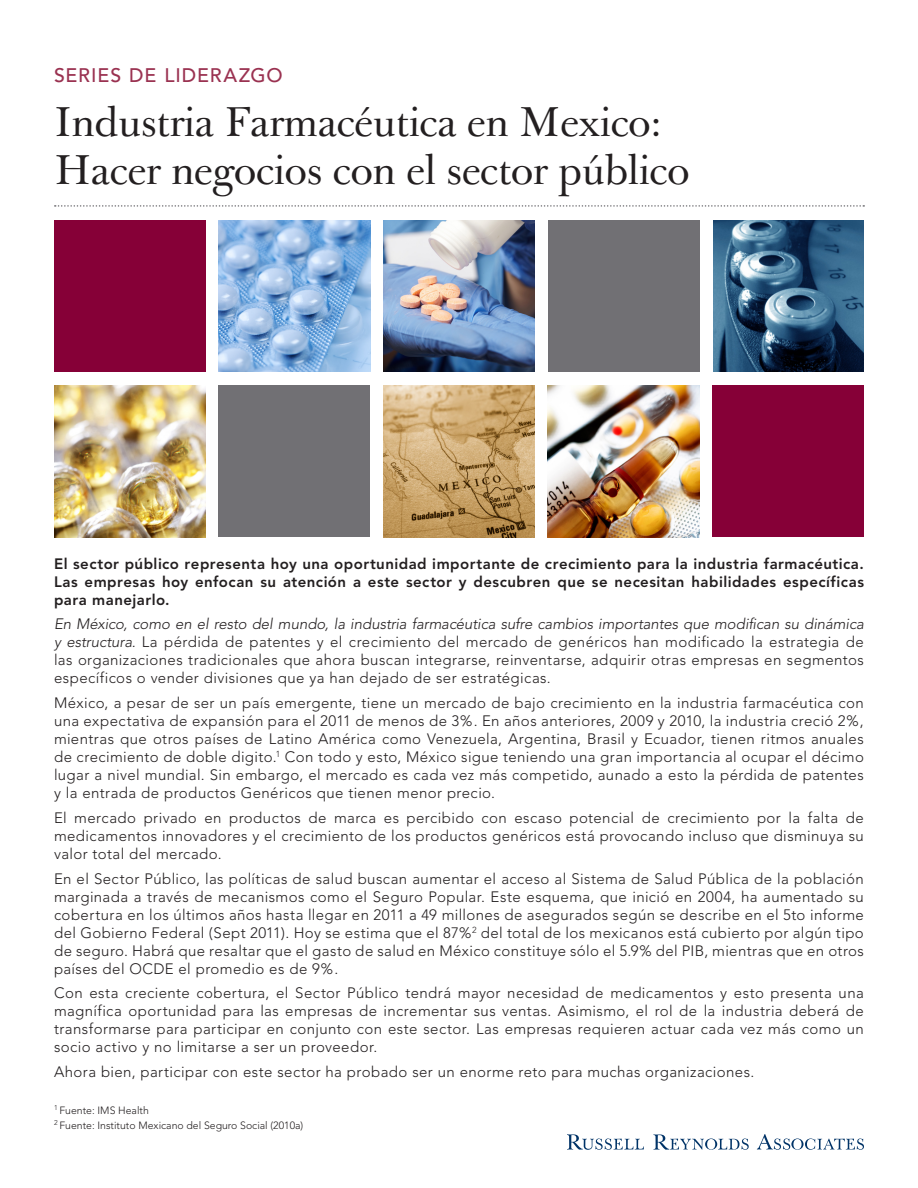
<style>
.page{position:relative;width:918px;height:1188px;background:#fff}
.page>*{position:absolute;margin:0;border:0;box-sizing:border-box;transform-origin:0 0}
.t1{font:40.5px/48px "Baskerville 120 Pro";letter-spacing:-.02em;color:#231f20}
.Body{font:500 19.5px "Avenir";letter-spacing:.045em;color:#9a3251}
.Body-2{font:300 15px/18px "Avenir";letter-spacing:.025em;color:#231f20;text-align:justify}
.Body-3{font:800 15px/18px "Avenir";letter-spacing:.03em;color:#231f20;text-align:justify}
.t2{font:300 10.5px/14.4px "Avenir";color:#231f20}
.s1{font-style:italic}
</style>
<div class="page">
<svg style="left:757px;top:1134px;width:107px;height:16px"></svg>
<svg style="left:653px;top:1134px;width:96px;height:16px"></svg>
<svg style="left:567px;top:1134px;width:77px;height:16px"></svg>
<img style="left:713px;top:220px;width:151px;height:152px">
<img style="left:219px;top:220px;width:151px;height:152px">
<div style="left:54px;top:220px;width:152px;height:152px;background:#860037"></div>
<img style="left:383px;top:220px;width:152px;height:152px">
<div style="left:548px;top:220px;width:151px;height:152px;background:#717074"></div>
<div style="left:219px;top:386px;width:151px;height:151px;background:#717074"></div>
<img style="left:383px;top:386px;width:152px;height:151px">
<div style="left:712px;top:386px;width:152px;height:151px;background:#860037"></div>
<img style="left:54px;top:386px;width:152px;height:151px">
<img style="left:548px;top:386px;width:151px;height:151px">
<svg style="left:55px;top:205px;width:809px;height:2px"></svg>
<p class="Body" style="left:54px;top:64px;width:230px">SERIES DE LIDERAZGO</p>
<p class="t1" style="left:54px;top:100px;width:637px">Industria Farmacéutica en Mexico:<br>Hacer negocios con el sector público</p>
<p class="Body-3" style="left:54px;top:554px;width:812px">El sector público representa hoy una oportunidad importante de crecimiento para la industria farmacéutica.<br>Las empresas hoy enfocan su atención a este sector y descubren que se necesitan habilidades específicas para manejarlo.</p>
<p class="Body-2" style="left:54px;top:615px;width:812px"><span class="s1">En México, como en el resto del mundo, la industria farmacéutica sufre cambios importantes que modifican su dinámica y estructura.</span> La pérdida de patentes y el crecimiento del mercado de genéricos han modificado la estrategia de las organizaciones tradicionales que ahora buscan integrarse, reinventarse, adquirir otras empresas en segmentos específicos o vender divisiones que ya han dejado de ser estratégicas.</p>
<p class="Body-2" style="left:54px;top:694px;width:811px">México, a pesar de ser un país emergente, tiene un mercado de bajo crecimiento en la industria farmacéutica con una expectativa de expansión para el 2011 de menos de 3%. En años anteriores, 2009 y 2010, la industria creció 2%, mientras que otros países de Latino América como Venezuela, Argentina, Brasil y Ecuador, tienen ritmos anuales de crecimiento de doble digito.<sup>1</sup> Con todo y esto, México sigue teniendo una gran importancia al ocupar el décimo lugar a nivel mundial. Sin embargo, el mercado es cada vez más competido, aunado a esto la pérdida de patentes y la entrada de productos Genéricos que tienen menor precio.</p>
<p class="Body-2" style="left:54px;top:809px;width:811px">El mercado privado en productos de marca es percibido con escaso potencial de crecimiento por la falta de medicamentos innovadores y el crecimiento de los productos genéricos está provocando incluso que disminuya su valor total del mercado.</p>
<p class="Body-2" style="left:54px;top:869px;width:812px">En el Sector Público, las políticas de salud buscan aumentar el acceso al Sistema de Salud Pública de la población marginada a través de mecanismos como el Seguro Popular. Este esquema, que inició en 2004, ha aumentado su cobertura en los últimos años hasta llegar en 2011 a 49 millones de asegurados según se describe en el 5to informe del Gobierno Federal (Sept 2011). Hoy se estima que el 87%<sup>2</sup> del total de los mexicanos está cubierto por algún tipo de seguro. Habrá que resaltar que el gasto de salud en México constituye sólo el 5.9% del PIB, mientras que en otros países del OCDE el promedio es de 9%.</p>
<p class="Body-2" style="left:54px;top:984px;width:811px">Con esta creciente cobertura, el Sector Público tendrá mayor necesidad de medicamentos y esto presenta una magnífica oportunidad para las empresas de incrementar sus ventas. Asimismo, el rol de la industria deberá de transformarse para participar en conjunto con este sector. Las empresas requieren actuar cada vez más como un socio activo y no limitarse a ser un proveedor.</p>
<p class="Body-2" style="left:54px;top:1063px;width:702px">Ahora bien, participar con este sector ha probado ser un enorme reto para muchas organizaciones.</p>
<p class="t2" style="left:54px;top:1104px;width:251px"><sup>1</sup> Fuente: IMS Health<br><sup>2</sup> Fuente: Instituto Mexicano del Seguro Social (2010a)</p>
</div>
